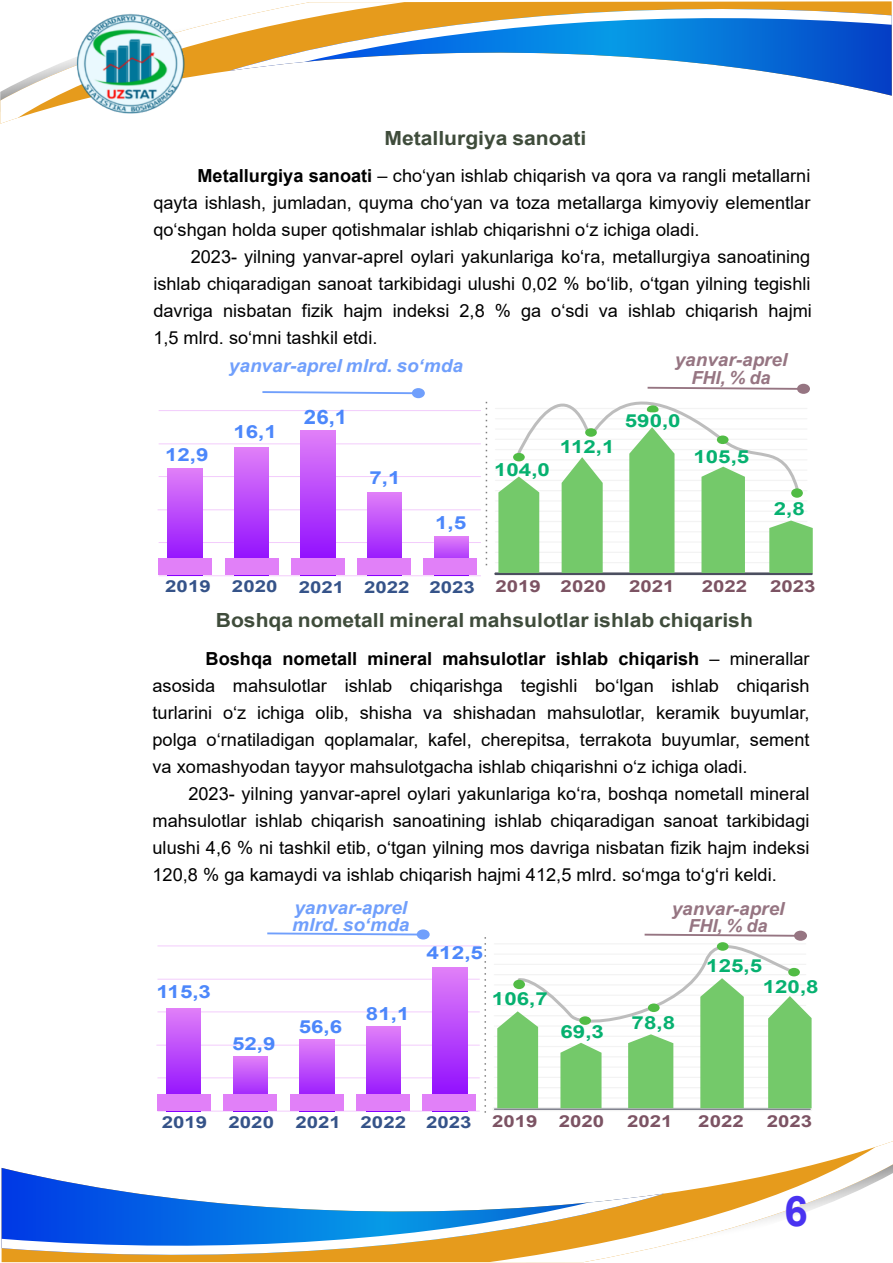
<style>
.page{position:relative;width:893px;height:1263px;background:#fff}
.page>*{position:absolute;margin:0;border:0;box-sizing:border-box;transform-origin:0 0}
.t1{font:700 42px "Arial";color:#4933f1}
.t2{font:700 19.8px "Arial";color:#4c87fb;scale:1.12 1}
.t3{font:700 19.5px "Arial";color:#3f4c3b;scale:1.08 1}
.t4{font:18px/27px "Arial";color:#000;text-align:justify}
.t5{font:italic 700 18px/17.5px "Arial";color:#709ffc;scale:1.05 1}
.t6{font:700 18px "Arial";color:#06b170;scale:1.24 1}
.t7{font:italic 700 18px/17.5px "Arial";color:#967582;text-align:center;scale:1.05 1}
.t8{font:700 18px "Arial";color:#4c87fb;scale:1.24 1}
.t9{font:700 18px "Arial";color:#4c87fb;scale:1.26 1}
.t10{font:700 16.5px "Arial";color:#355389;scale:1.24 1}
.t11{font:700 16.5px "Arial";color:#7c5363;scale:1.24 1}
.s1{font-weight:700}
.s2{color:#7c5363}
</style>
<div class="page">
<hr style="left:159px;top:444px;width:322px;height:1px;background:#f3ccfc">
<hr style="left:158px;top:510px;width:323px;height:1px;background:#f3ccfc">
<hr style="left:159px;top:410px;width:322px;height:1px;background:#f3ccfc">
<hr style="left:159px;top:476px;width:322px;height:1px;background:#f3ccfc">
<hr style="left:159px;top:542px;width:322px;height:1px;background:#f3ccfc">
<hr style="left:159px;top:575px;width:322px;height:1px;background:#f3ccfc">
<svg style="left:168px;top:468px;width:34px;height:108px;background:#ba4afa"></svg>
<svg style="left:234px;top:447px;width:35px;height:129px;background:#b948fb"></svg>
<svg style="left:301px;top:431px;width:34px;height:145px;background:#b847fb"></svg>
<svg style="left:368px;top:492px;width:34px;height:84px;background:#bd4dfa"></svg>
<svg style="left:434px;top:536px;width:34px;height:40px"></svg>
<div style="left:159px;top:558px;width:53px;height:17px;background:#e180f8"></div>
<div style="left:225px;top:558px;width:53px;height:17px;background:#e180f8"></div>
<div style="left:291px;top:558px;width:53px;height:17px;background:#e180f8"></div>
<div style="left:357px;top:558px;width:54px;height:17px;background:#e180f8"></div>
<div style="left:424px;top:558px;width:53px;height:17px;background:#e180f8"></div>
<svg style="left:262px;top:391px;width:150px;height:3px"></svg>
<div style="left:412px;top:388px;width:13px;height:10px;background:#709ffc;border-radius:50%"></div>
<svg style="left:486px;top:402px;width:1px;height:164px"></svg>
<hr style="left:495px;top:562px;width:312px;height:1px;background:#f3f3f3">
<hr style="left:495px;top:552px;width:312px;height:1px;background:#f3f3f3">
<hr style="left:495px;top:541px;width:312px;height:2px;background:#f3f3f3">
<hr style="left:495px;top:531px;width:312px;height:1px;background:#f3f3f3">
<hr style="left:495px;top:521px;width:312px;height:1px;background:#f3f3f3">
<hr style="left:495px;top:511px;width:312px;height:1px;background:#f3f3f3">
<hr style="left:495px;top:500px;width:312px;height:1px;background:#f3f3f3">
<hr style="left:495px;top:490px;width:312px;height:1px;background:#f3f3f3">
<hr style="left:495px;top:480px;width:312px;height:1px;background:#f3f3f3">
<hr style="left:495px;top:469px;width:312px;height:2px;background:#f3f3f3">
<hr style="left:495px;top:459px;width:312px;height:1px;background:#f3f3f3">
<hr style="left:495px;top:449px;width:312px;height:1px;background:#f3f3f3">
<hr style="left:495px;top:439px;width:312px;height:1px;background:#f3f3f3">
<hr style="left:495px;top:428px;width:312px;height:2px;background:#f3f3f3">
<hr style="left:495px;top:418px;width:312px;height:1px;background:#f3f3f3">
<hr style="left:495px;top:408px;width:312px;height:1px;background:#f3f3f3">
<hr style="left:494px;top:572px;width:319px;height:3px;background:#4c4f60">
<svg style="left:498px;top:383px;width:315px;height:190px"></svg>
<div style="left:797px;top:384px;width:13px;height:10px;background:#967582;border-radius:50%"></div>
<hr style="left:157px;top:979px;width:323px;height:1px;background:#f3ccfc">
<hr style="left:156px;top:1045px;width:324px;height:1px;background:#f3ccfc">
<hr style="left:157px;top:946px;width:323px;height:1px;background:#f3ccfc">
<hr style="left:157px;top:1012px;width:323px;height:1px;background:#f3ccfc">
<hr style="left:157px;top:1077px;width:323px;height:1px;background:#f3ccfc">
<hr style="left:157px;top:1111px;width:323px;height:1px;background:#f3ccfc">
<svg style="left:167px;top:1008px;width:34px;height:103px;background:#bc4bfa"></svg>
<svg style="left:233px;top:1057px;width:35px;height:54px"></svg>
<svg style="left:300px;top:1040px;width:34px;height:71px;background:#bf50fa"></svg>
<svg style="left:366px;top:1026px;width:35px;height:85px;background:#be4efa"></svg>
<svg style="left:433px;top:968px;width:34px;height:143px;background:#b948fb"></svg>
<div style="left:157px;top:1094px;width:54px;height:16px;background:#e180f8"></div>
<div style="left:224px;top:1094px;width:53px;height:16px;background:#e180f8"></div>
<div style="left:290px;top:1094px;width:53px;height:16px;background:#e180f8"></div>
<div style="left:356px;top:1094px;width:53px;height:16px;background:#e180f8"></div>
<div style="left:422px;top:1094px;width:54px;height:16px;background:#e180f8"></div>
<svg style="left:267px;top:932px;width:150px;height:3px"></svg>
<div style="left:417px;top:929px;width:13px;height:10px;background:#709ffc;border-radius:50%"></div>
<svg style="left:484px;top:937px;width:2px;height:176px"></svg>
<hr style="left:494px;top:1097px;width:312px;height:1px;background:#f3f3f3">
<hr style="left:494px;top:1087px;width:312px;height:1px;background:#f3f3f3">
<hr style="left:494px;top:1077px;width:312px;height:1px;background:#f3f3f3">
<hr style="left:494px;top:1066px;width:312px;height:2px;background:#f3f3f3">
<hr style="left:494px;top:1056px;width:312px;height:1px;background:#f3f3f3">
<hr style="left:494px;top:1046px;width:312px;height:1px;background:#f3f3f3">
<hr style="left:494px;top:1036px;width:312px;height:1px;background:#f3f3f3">
<hr style="left:494px;top:1025px;width:312px;height:1px;background:#f3f3f3">
<hr style="left:494px;top:1015px;width:312px;height:1px;background:#f3f3f3">
<hr style="left:494px;top:1005px;width:312px;height:1px;background:#f3f3f3">
<hr style="left:494px;top:994px;width:312px;height:2px;background:#f3f3f3">
<hr style="left:494px;top:984px;width:312px;height:1px;background:#f3f3f3">
<hr style="left:494px;top:974px;width:312px;height:1px;background:#f3f3f3">
<hr style="left:494px;top:964px;width:312px;height:1px;background:#f3f3f3">
<hr style="left:494px;top:953px;width:312px;height:2px;background:#f3f3f3">
<hr style="left:494px;top:943px;width:312px;height:1px;background:#f3f3f3">
<div style="left:492px;top:1107px;width:320px;height:4px;border:2px solid #f3f3f3"></div>
<svg style="left:497px;top:930px;width:315px;height:178px"></svg>
<div style="left:794px;top:931px;width:13px;height:10px;background:#967582;border-radius:50%"></div>
<svg style="left:664px;top:1141px;width:229px;height:105px"></svg>
<svg style="left:2px;top:1168px;width:131px;height:25px"></svg>
<svg style="left:2px;top:1193px;width:662px;height:70px"></svg>
<svg style="left:0;top:19px;width:229px;height:105px"></svg>
<svg style="left:762px;top:71px;width:130px;height:25px"></svg>
<svg style="left:229px;top:1px;width:663px;height:70px"></svg>
<img style="left:72px;top:14px;width:113px;height:104px">
<p class="t3" style="left:384px;top:125px;width:188px">Metallurgiya sanoati</p>
<p class="t4" style="left:153px;top:162px;width:659px;text-indent:44px"><span class="s1">Metallurgiya sanoati</span> – choʻyan ishlab chiqarish va qora va rangli metallarni qayta ishlash, jumladan, quyma choʻyan va toza metallarga kimyoviy elementlar qoʻshgan holda super qotishmalar ishlab chiqarishni oʻz ichiga oladi.</p>
<p class="t4" style="left:153px;top:243px;width:660px;text-indent:37px">2023- yilning yanvar-aprel oylari yakunlariga ko‘ra, metallurgiya sanoatining ishlab chiqaradigan sanoat tarkibidagi ulushi 0,02 % bo‘lib, o‘tgan yilning tegishli davriga nisbatan fizik hajm indeksi 2,8 % ga o‘sdi va ishlab chiqarish hajmi 1,5 mlrd. so‘mni tashkil etdi.</p>
<p class="t5" style="left:229px;top:358px;width:224px">yanvar-aprel mlrd. so‘mda</p>
<p class="t8" style="left:165px;top:442px;width:37px">12,9</p>
<p class="t8" style="left:233px;top:418px;width:37px">16,1</p>
<p class="t2" style="left:304px;top:403px;width:40px">26,1</p>
<p class="t8" style="left:369px;top:464px;width:27px">7,1</p>
<p class="t9" style="left:435px;top:510px;width:26px">1,5</p>
<p class="t10" style="left:165px;top:575px;width:38px">2019</p>
<p class="t10" style="left:232px;top:575px;width:38px">2020</p>
<p class="t10" style="left:299px;top:575px;width:144px">2021 2022 2023</p>
<p class="t7" style="left:675px;top:352px;width:109px">yanvar-aprel<br>FHI, % da</p>
<p class="t6" style="left:494px;top:457px;width:47px">104,0</p>
<p class="t6" style="left:560px;top:434px;width:46px">112,1</p>
<p class="t6" style="left:625px;top:408px;width:47px">590,0</p>
<p class="t6" style="left:693px;top:444px;width:47px">105,5</p>
<p class="t6" style="left:774px;top:496px;width:27px">2,8</p>
<p class="t11" style="left:495px;top:574px;width:91px">2019 2020</p>
<p class="t11" style="left:629px;top:574px;width:38px">2021</p>
<p class="t11" style="left:702px;top:574px;width:38px">2022</p>
<p class="t11" style="left:770px;top:574px;width:38px">2023</p>
<p class="t3" style="left:216px;top:606px;width:499px">Boshqa nometall mineral mahsulotlar ishlab chiqarish</p>
<p class="t4" style="left:153px;top:645px;width:659px;text-indent:53px"><span class="s1">Boshqa nometall mineral mahsulotlar ishlab chiqarish</span> – minerallar asosida mahsulotlar ishlab chiqarishga tegishli boʻlgan ishlab chiqarish turlarini oʻz ichiga olib, shisha va shishadan mahsulotlar, keramik buyumlar, polga oʻrnatiladigan qoplamalar, kafel, cherepitsa, terrakota buyumlar, sement va xomashyodan tayyor mahsulotgacha ishlab chiqarishni oʻz ichiga oladi.</p>
<p class="t4" style="left:153px;top:780px;width:659px;text-indent:36px">2023- yilning yanvar-aprel oylari yakunlariga ko‘ra, boshqa nometall mineral mahsulotlar ishlab chiqarish sanoatining ishlab chiqaradigan sanoat tarkibidagi ulushi 4,6 % ni tashkil etib, o‘tgan yilning mos davriga nisbatan fizik hajm indeksi 120,8 % ga kamaydi va ishlab chiqarish hajmi 412,5 mlrd. so‘mga to‘g‘ri keldi.</p>
<p class="t5" style="left:292px;top:899px;width:113px">yanvar-aprel mlrd. so‘mda</p>
<p class="t7" style="left:672px;top:900px;width:109px">yanvar-aprel<br>FHI, % da</p>
<p class="t8" style="left:156px;top:979px;width:46px">115,3</p>
<p class="t8" style="left:232px;top:1030px;width:37px">52,9</p>
<p class="t8" style="left:299px;top:1014px;width:37px">56,6</p>
<p class="t8" style="left:366px;top:1001px;width:37px">81,1</p>
<p class="t9" style="left:427px;top:940px;width:46px">412,5</p>
<p class="t6" style="left:492px;top:986px;width:47px">106,7</p>
<p class="t6" style="left:561px;top:1018px;width:37px">69,3</p>
<p class="t6" style="left:632px;top:1010px;width:37px">78,8</p>
<p class="t6" style="left:706px;top:953px;width:47px">125,5</p>
<p class="t6" style="left:763px;top:974px;width:47px">120,8</p>
<p class="t10" style="left:162px;top:1110px;width:38px">2019</p>
<p class="t10" style="left:229px;top:1110px;width:38px">2020</p>
<p class="t10" style="left:295px;top:1110px;width:197px">2021 2022 2023 <span class="s2">2019</span></p>
<p class="t11" style="left:559px;top:1110px;width:38px">2020</p>
<p class="t11" style="left:627px;top:1110px;width:38px">2021</p>
<p class="t11" style="left:698px;top:1110px;width:38px">2022</p>
<p class="t11" style="left:767px;top:1110px;width:38px">2023</p>
<h1 class="t1" style="left:784px;top:1181px;width:25px">6</h1>
</div>
